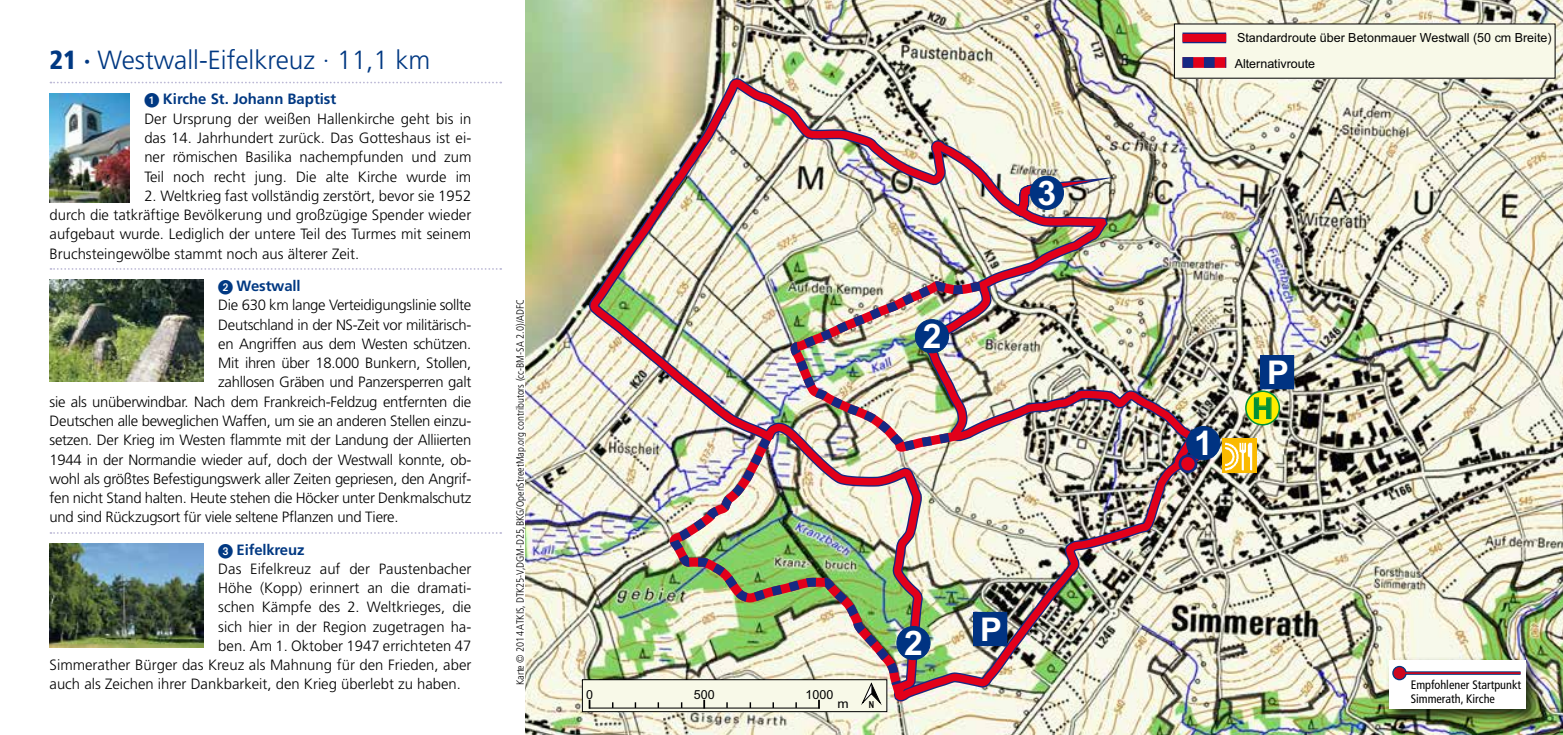
<style>
.page{position:relative;width:1563px;height:735px;background:#fff}
.page>*{position:absolute;margin:0;border:0;box-sizing:border-box;transform-origin:0 0}
.t1{font:700 33.77px "Arial";color:#fff}
.t2{font:700 32.73px "Arial";color:#fff}
.t3{font:700 28.88px "Arial";color:#009037}
.t4{font:300 26.25px "Frutiger LT Std";color:#003882}
.t5{font:300 14.88px/19.2px "Frutiger LT Std";letter-spacing:-.02em;color:#000;text-align:justify}
.t6{font:300 14.88px/19.2px "Frutiger LT Std";color:#000}
.t7{font:700 14.88px "Frutiger LT Std";letter-spacing:-.01em;color:#003882}
.t8{font:12.42px "Arial";color:#000}
.t9{font:12.42px "Arial";color:#000;scale:1.08 1}
.t10{font:condensed 12.25px/14.7px "Frutiger LT Std";color:#000}
.t11{font:300 condensed 10.5px "Frutiger LT Std";color:#000}
.t12{font:700 9.62px "Arial";color:#000;scale:.78 1}
.s1{font-weight:900;font-stretch:condensed}
.s2{font-family:"European Pi One";font-weight:400;color:#003882}
.s3{font-weight:700;color:#003882}
.s4{font-family:"European Pi One";font-weight:400}
</style>
<div class="page">
<img style="left:526px;top:0;width:1037px;height:734px">
<img style="left:584px;top:73px;width:625px;height:630px">
<svg style="left:1246px;top:391px;width:33px;height:33px"></svg>
<div style="left:1245px;top:390px;width:35px;height:35px;border:2px solid #009037;border-radius:50%"></div>
<svg style="left:1254px;top:397px;width:17px;height:21px"></svg>
<div style="left:897px;top:626px;width:33px;height:33px;background:#003382;border-radius:50%"></div>
<div style="left:896px;top:625px;width:34px;height:34px;border:1px solid #003382;border-radius:50%"></div>
<div style="left:1030px;top:176px;width:33px;height:33px;background:#003382;border-radius:50%"></div>
<div style="left:1030px;top:176px;width:34px;height:34px;border:1px solid #003382;border-radius:50%"></div>
<div style="left:1186px;top:426px;width:34px;height:33px;background:#003382;border-radius:50%"></div>
<div style="left:1186px;top:426px;width:34px;height:34px;border:1px solid #003382;border-radius:50%"></div>
<img style="left:1222px;top:438px;width:34px;height:34px">
<div style="left:1260px;top:355px;width:33px;height:33px;background:#003382"></div>
<div style="left:1260px;top:355px;width:34px;height:34px;border:1px solid #003382"></div>
<div style="left:973px;top:612px;width:34px;height:33px;background:#003382"></div>
<div style="left:582px;top:679px;width:305px;height:32px;background:#f8f9e8"></div>
<hr style="left:589px;top:707px;width:231px;height:1px;background:#000">
<div style="left:1174px;top:24px;width:381px;height:54px;background:#f8f9e8"></div>
<svg style="left:1182px;top:32px;width:44px;height:11px"></svg>
<svg style="left:663px;top:423px;width:248px;height:284px"></svg>
<img style="left:663px;top:427px;width:244px;height:267px">
<img style="left:784px;top:275px;width:206px;height:183px">
<svg style="left:1182px;top:57px;width:44px;height:11px"></svg>
<div style="left:1182px;top:34px;width:44px;height:8px;background:#e2001a"></div>
<div style="left:1180px;top:455px;width:16px;height:16px;background:#e2001a;border-radius:50%"></div>
<div style="left:1178px;top:454px;width:19px;height:19px;border:3px solid #162983;border-radius:50%"></div>
<img style="left:50px;top:93px;width:79px;height:109px">
<img style="left:50px;top:279px;width:153px;height:102px">
<img style="left:50px;top:543px;width:153px;height:104px">
<svg style="left:50px;top:268px;width:451px;height:2px"></svg>
<svg style="left:50px;top:82px;width:451px;height:1px"></svg>
<svg style="left:50px;top:532px;width:451px;height:1px"></svg>
<div style="left:1386px;top:656px;width:155px;height:68px;background:#000;opacity:.75"></div>
<div style="left:1389px;top:660px;width:137px;height:49px;background:#fff"></div>
<hr style="left:1396px;top:671px;width:124px;height:3px;background:#003882">
<svg style="left:1393px;top:666px;width:13px;height:13px"></svg>
<div style="left:1392px;top:665px;width:14px;height:15px;border:1px solid #003882;border-radius:50%"></div>
<hr style="left:1396px;top:671px;width:124px;height:2px;background:#cd071e">
<h3 class="t4" style="left:50px;top:45px;width:382px"><span class="s1">21 ·</span> Westwall-Eifelkreuz · 11,1 km</h3>
<p class="t6" style="left:144px;top:90px;width:328px"><span class="s2">1</span> <span class="s3">Kirche St. Johann Baptist<br></span>Der Ursprung der weißen Hallenkirche geht bis in das 14. Jahrhundert zurück. Das Gotteshaus ist ei&shy;ner römischen Basilika nachempfunden und zum Teil noch recht jung. Die alte Kirche wurde im</p>
<p class="t5" style="left:50px;top:186px;width:423px;text-indent:95px">2. Weltkrieg fast vollständig zerstört, bevor sie 1952 durch die tatkräftige Bevölkerung und großzügige Spender wieder aufgebaut wurde. Lediglich der untere Teil des Turmes mit seinem Bruchsteingewölbe stammt noch aus älterer Zeit.</p>
<p class="t7" style="left:218px;top:277px;width:84px"><span class="s4">2</span> Westwall</p>
<p class="t5" style="left:218px;top:295px;width:254px">Die 630 km lange Verteidigungslinie sollte</p>
<p class="t5" style="left:218px;top:315px;width:254px">Deutschland in der NS-Zeit vor militärisch-</p>
<p class="t5" style="left:218px;top:334px;width:254px">en Angriffen aus dem Westen schützen.</p>
<p class="t5" style="left:218px;top:353px;width:254px">Mit ihren über 18.000 Bunkern, Stollen,</p>
<p class="t5" style="left:218px;top:372px;width:255px">zahllosen Gräben und Panzersperren galt</p>
<p class="t5" style="left:50px;top:392px;width:423px">sie als unüberwindbar. Nach dem Frankreich-Feldzug entfernten die</p>
<p class="t5" style="left:50px;top:411px;width:423px">Deutschen alle beweglichen Waffen, um sie an anderen Stellen einzu-</p>
<p class="t5" style="left:50px;top:430px;width:423px">setzen. Der Krieg im Westen flammte mit der Landung der Alliierten</p>
<p class="t5" style="left:50px;top:449px;width:423px">1944 in der Normandie wieder auf, doch der Westwall konnte, ob-</p>
<p class="t5" style="left:50px;top:469px;width:423px">wohl als größtes Befestigungswerk aller Zeiten gepriesen, den Angrif-</p>
<p class="t5" style="left:50px;top:488px;width:423px">fen nicht Stand halten. Heute stehen die Höcker unter Denkmalschutz</p>
<p class="t5" style="left:50px;top:507px;width:350px">und sind Rückzugsort für viele seltene Pflanzen und Tiere.</p>
<p class="t7" style="left:218px;top:540px;width:88px"><span class="s4">3</span> Eifelkreuz</p>
<p class="t6" style="left:218px;top:559px;width:255px">Das Eifelkreuz auf der Paustenbacher</p>
<p class="t6" style="left:218px;top:578px;width:254px">Höhe (Kopp) erinnert an die dramati-</p>
<p class="t6" style="left:218px;top:597px;width:255px">schen Kämpfe des 2. Weltkrieges, die</p>
<p class="t6" style="left:218px;top:616px;width:254px">sich hier in der Region zugetragen ha-</p>
<p class="t6" style="left:218px;top:636px;width:254px">ben. Am 1. Oktober 1947 errichteten 47</p>
<p class="t6" style="left:50px;top:655px;width:423px">Simmerather Bürger das Kreuz als Mahnung für den Frieden, aber</p>
<p class="t6" style="left:50px;top:674px;width:413px">auch als Zeichen ihrer Dankbarkeit, den Krieg überlebt zu haben.</p>
<p class="t11" style="left:514px;top:685px;width:387px;rotate:-90deg">Karte © 2014 ATKIS, DTK25-V,DGM-D25,BKG/OpenStreetMap.org contributors (cc-BM-SA 2.0)/ADFC</p>
<h1 class="t1" style="left:923px;top:314px;width:20px">2</h1>
<h1 class="t1" style="left:1037px;top:170px;width:20px">3</h1>
<p class="t8" style="left:586px;top:686px;width:8px">0</p>
<p class="t8" style="left:694px;top:686px;width:22px">500</p>
<p class="t8" style="left:805px;top:686px;width:29px">1000</p>
<p class="t9" style="left:837px;top:695px;width:12px">m</p>
<p class="t12" style="left:869px;top:698px;width:8px">N</p>
<h1 class="t1" style="left:904px;top:620px;width:20px">2</h1>
<h2 class="t2" style="left:980px;top:607px;width:23px">P</h2>
<p class="t8" style="left:1237px;top:30px;width:316px">Standardroute über Betonmauer Westwall (50 cm Breite)</p>
<p class="t8" style="left:1234px;top:56px;width:82px">Alternativroute</p>
<h1 class="t1" style="left:1194px;top:420px;width:20px">1</h1>
<h2 class="t2" style="left:1267px;top:350px;width:23px">P</h2>
<h3 class="t3" style="left:1252px;top:389px;width:22px">H</h3>
<p class="t10" style="left:1410px;top:676px;width:112px">Empfohlener Startpunkt<br>Simmerath, Kirche</p>
</div>
